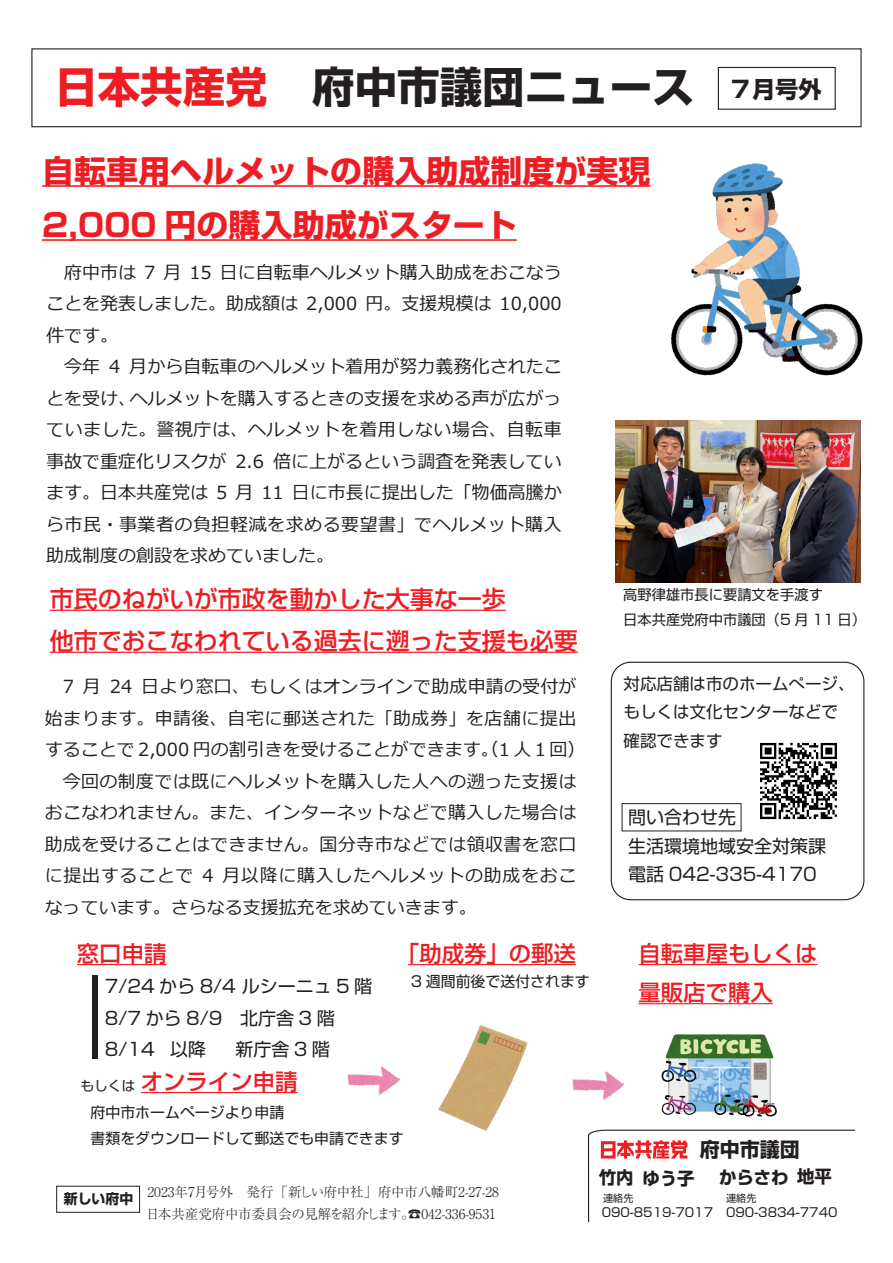
<style>
.page{position:relative;width:893px;height:1263px;background:#fff}
.page>*{position:absolute;margin:0;border:0;box-sizing:border-box;transform-origin:0 0}
.t1{font:700 42.45px "Shin Go Pro";color:#231f20}
.t2{font:700 31.5px/54px "Shin Go Pro";color:#ee1d23}
.t3{font:500 24px/42px "Shin Go Pro";color:#ee1d23}
.t4{font:500 22.35px/39.2px "Shin Go Pro";color:#ee1d23}
.t5{font:700 19.95px "Shin Go Pro";color:#231f20}
.t6{font:18px/31.5px "Meiryo";color:#231f20}
.t7{font:18px/31.5px "Meiryo";letter-spacing:.02em;color:#231f20}
.t8{font:18px/28.5px "Shin Go Pro";color:#231f20}
.t9{font:700 17.4px "Shin Go Pro";color:#231f20}
.t10{font:16.5px/28.5px "Shin Go Pro";color:#231f20}
.t11{font:14.85px/26.1px "Shin Go Pro";color:#231f20}
.t12{font:14.25px/24.9px "Shin Go Pro";color:#231f20}
.t13{font:700 13.95px "Shin Go Pro";color:#231f20}
.t14{font:300 13.5px/22.4px "Ryumin Pro";color:#231f20}
.t15{font:12.45px "Shin Go Pro";color:#231f20}
.t16{font:10.05px "Shin Go Pro";color:#231f20}
.s1{color:#ee1d23}
.s2{font-size:23.25px}
.s3{font-weight:400;font-size:13.8px;color:#231f20}
</style>
<div class="page">
<hr style="left:42px;top:185px;width:608px;height:2px;background:#ee1d23">
<hr style="left:42px;top:239px;width:475px;height:2px;background:#ee1d23">
<div style="left:56px;top:1186px;width:84px;height:27px;border:1px solid #231f20"></div>
<hr style="left:50px;top:610px;width:456px;height:1px;background:#ee1d23">
<hr style="left:50px;top:652px;width:528px;height:1px;background:#ee1d23">
<img style="left:615px;top:420px;width:245px;height:162px">
<div style="left:611px;top:662px;width:253px;height:238px;border:1px solid #231f20;border-radius:19px"></div>
<hr style="left:408px;top:964px;width:168px;height:1px;background:#ee1d23">
<hr style="left:639px;top:964px;width:178px;height:1px;background:#ee1d23">
<hr style="left:639px;top:1003px;width:134px;height:1px;background:#ee1d23">
<div style="left:622px;top:803px;width:119px;height:28px;border:1px solid #231f20"></div>
<img style="left:671px;top:163px;width:192px;height:213px">
<img style="left:661px;top:1034px;width:116px;height:83px">
<img style="left:347px;top:1066px;width:53px;height:29px">
<img style="left:572px;top:1071px;width:52px;height:29px">
<img style="left:438px;top:1025px;width:90px;height:106px">
<hr style="left:77px;top:964px;width:89px;height:1px;background:#ee1d23">
<div style="left:92px;top:975px;width:6px;height:84px;background:#231f20"></div>
<hr style="left:141px;top:1092px;width:156px;height:1px;background:#ee1d23">
<div style="left:31px;top:48px;width:831px;height:79px;border:1px solid #231f20"></div>
<div style="left:718px;top:67px;width:118px;height:43px;border:1px solid #231f20"></div>
<svg style="left:588px;top:1129px;width:267px;height:94px"></svg>
<img style="left:760px;top:742px;width:77px;height:78px">
<h1 class="t1" style="left:55px;top:53px;width:768px"><span class="s1">日本共産党</span> 府中市議団ニュース <span class="s2">７月号外</span></h1>
<h2 class="t2" style="left:42px;top:141px;width:610px">自転車用ヘルメットの購入助成制度が実現<br>2,000 円の購入助成がスタート</h2>
<p class="t6" style="left:46px;top:257px;width:517px">　府中市は 7 月 15 日に自転車ヘルメット購入助成をおこなうことを発表しました。助成額は 2,000 円。支援規模は 10,000件です。<br>　今年 4 月から自転車のヘルメット着用が努力義務化されたことを受け、ヘルメットを購入するときの支援を求める声が広がっていました。警視庁は、ヘルメットを着用しない場合、自転車事故で重症化リスクが 2.6 倍に上がるという調査を発表しています。日本共産党は 5 月 11 日に市長に提出した「物価高騰から市民・事業者の負担軽減を求める要望書」でヘルメット購入助成制度の創設を求めていました。</p>
<h3 class="t3" style="left:50px;top:575px;width:530px">市民のねがいが市政を動かした大事な一歩<br>他市でおこなわれている過去に遡った支援も必要</h3>
<p class="t7" style="left:45px;top:672px;width:542px">　7 月 24 日より窓口、もしくはオンラインで助成申請の受付が始まります。申請後、自宅に郵送された「助成券」を店舗に提出することで 2,000 円の割引きを受けることができます。（1 人 1 回）　今回の制度では既にヘルメットを購入した人への遡った支援はおこなわれません。また、インターネットなどで購入した場合は助成を受けることはできません。国分寺市などでは領収書を窓口に提出することで 4 月以降に購入したヘルメットの助成をおこなっています。さらなる支援拡充を求めていきます。</p>
<p class="t12" style="left:623px;top:581px;width:251px">高野律雄市長に要請文を手渡す<br>日本共産党府中市議団（5 月 11 日）　</p>
<p class="t10" style="left:623px;top:667px;width:233px">対応店舗は市のホームぺージ、もしくは文化センターなどで確認できます</p>
<p class="t8" style="left:628px;top:801px;width:199px">問い合わせ先<br>生活環境地域安全対策課電話 042-335-4170</p>
<p class="t4" style="left:77px;top:931px;width:91px">窓口申請</p>
<p class="t8" style="left:105px;top:969px;width:269px;line-height:31.3px">7/24 から 8/4 ルシーニュ 5 階<br>8/7 から 8/9 北庁舎 3 階<br>8/14 以降</p>
<p class="t8" style="left:235px;top:1033px;width:96px">新庁舎 3 階</p>
<p class="t4" style="left:80px;top:1059px;width:218px"><span class="s3">もしくは</span>オンライン申請</p>
<p class="t4" style="left:397px;top:931px;width:180px">「助成券」の郵送</p>
<p class="t4" style="left:639px;top:931px;width:180px">自転車屋もしくは量販店で購入</p>
<p class="t11" style="left:411px;top:966px;width:181px">3 週間前後で送付されます</p>
<p class="t11" style="left:91px;top:1097px;width:315px">府中市ホームページより申請<br>書類をダウンロードして郵送でも申請できます</p>
<p class="t13" style="left:64px;top:1187px;width:71px">新しい府中</p>
<p class="t14" style="left:146px;top:1180px;width:355px">2023年7月号外　発行「新しい府中社」　府中市八幡町2-27-28日本共産党府中市委員会の見解を紹介します。☎042-336-9531</p>
<p class="t5" style="left:700px;top:1133px;width:101px">府中市議団</p>
<p class="t16" style="left:726px;top:1189px;width:32px">連絡先</p>
<p class="t15" style="left:602px;top:1202px;width:237px">090-8519-7017 090-3834-7740</p>
<p class="t9" style="left:719px;top:1164px;width:114px">からさわ地平</p>
<p class="t9" style="left:599px;top:1164px;width:97px">竹内ゆう子</p>
<p class="t16" style="left:603px;top:1189px;width:32px">連絡先</p>
</div>
